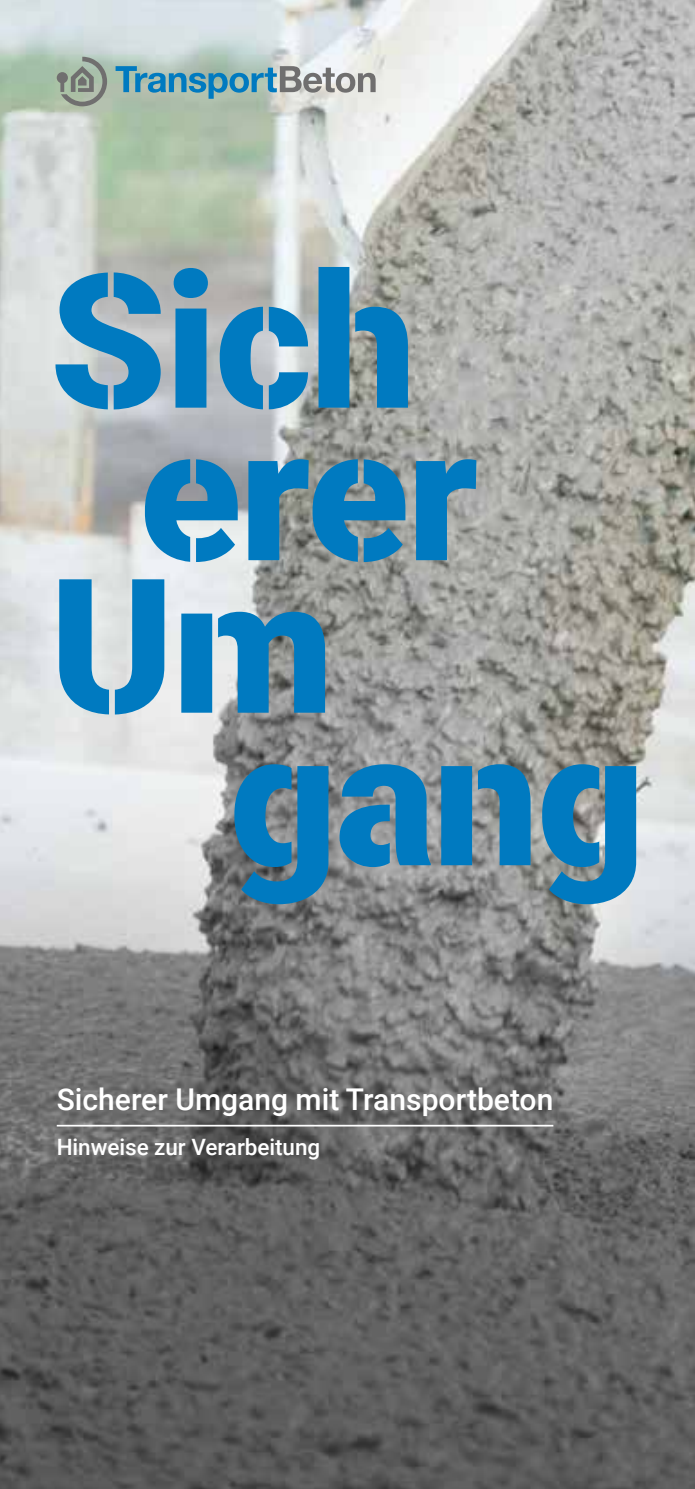
<style>
.page{position:relative;width:695px;height:1489px;background:#fff}
.page>*{position:absolute;margin:0;border:0;box-sizing:border-box;transform-origin:0 0}
.t1{font:900 187.5px "Transportbeton Stencil";letter-spacing:-.01em;color:#007ac0}
.t2{font:500 30px "Roboto";color:#fff}
.t3{font:500 22.5px "Roboto";letter-spacing:-.005em;color:#fff}
</style>
<div class="page">
<img style="left:0;top:0;width:694px;height:1488px">
<svg style="left:57px;top:57px;width:50px;height:49px;background:#96a295"></svg>
<svg style="left:115px;top:66px;width:260px;height:33px;background:#8fb0b7"></svg>
<hr style="left:57px;top:1124px;width:496px;height:2px;background:#fff">
<h1 class="t1" style="left:50px;top:242px;width:368px">Sich</h1>
<h1 class="t1" style="left:139px;top:394px;width:340px">erer</h1>
<h1 class="t1" style="left:50px;top:547px;width:286px">Um</h1>
<h1 class="t1" style="left:229px;top:699px;width:417px">gang</h1>
<p class="t2" style="left:57px;top:1077px;width:498px">Sicherer Umgang mit Transportbeton</p>
<p class="t3" style="left:57px;top:1131px;width:265px">Hinweise zur Verarbeitung</p>
</div>
